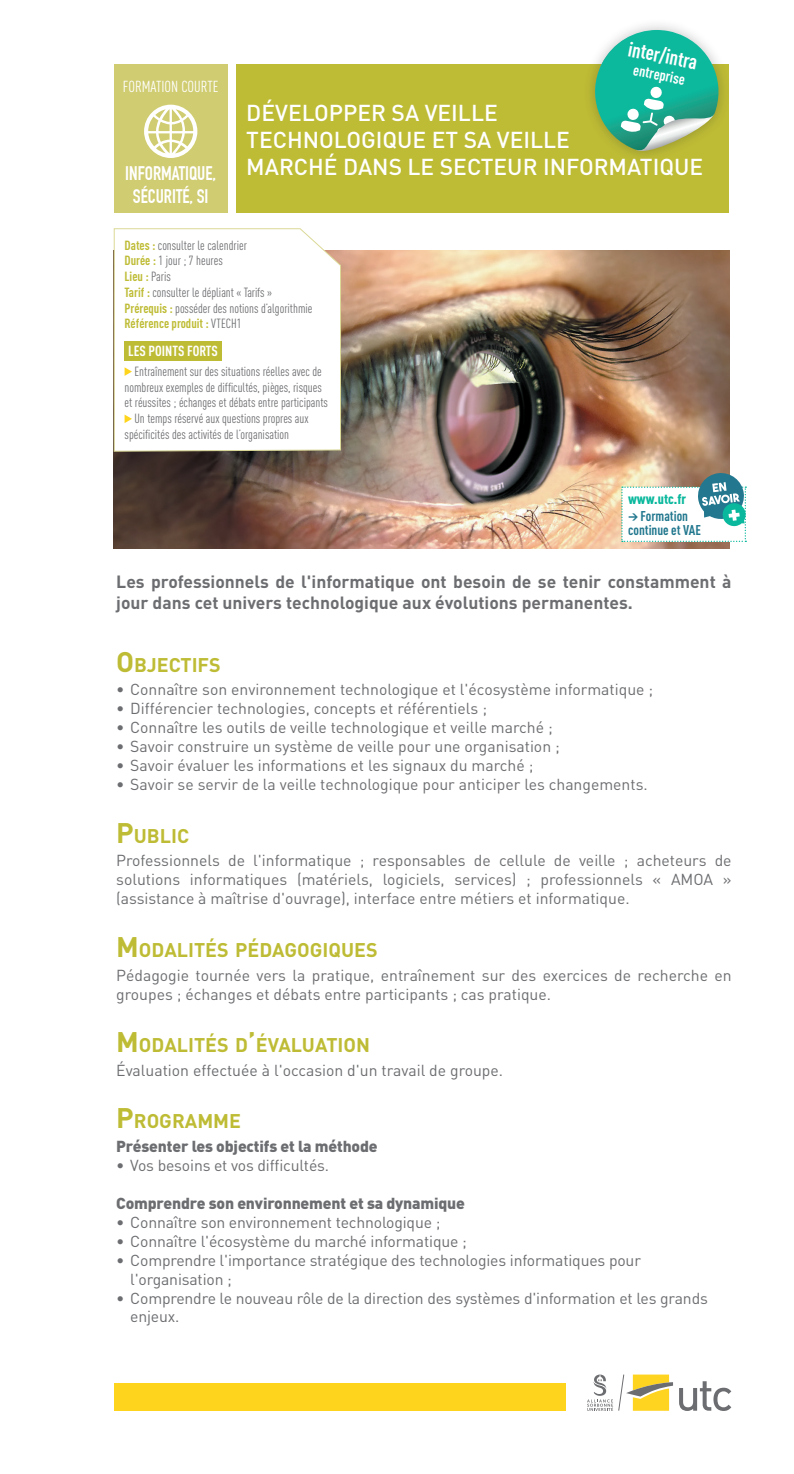
<style>
.page{position:relative;width:794px;height:1474px;background:#fff}
.page>*{position:absolute;margin:0;border:0;box-sizing:border-box;transform-origin:0 0}
.t1{font:500 22.75px/27.3px "DIN";color:#fff}
.t2{font:20.65px "DIN Cond Bold Alternate";color:#fff}
.t3{font:700 19.6px "DIN";color:#bebc35}
.t4{font:700 19.25px "DIN Condensed";color:#fff}
.t5{font:700 17.5px/21px "DIN";color:#6c6d70}
.t6{font:15.75px/18.9px "DIN";color:#6c6d70}
.t7{font:900 15.75px "DIN";letter-spacing:-.01em;color:#6c6d70}
.t8{font:15.75px "DIN Cond";color:#fff}
.t9{font:15.05px "DIN Cond Bold Alternate";color:#fff}
.t10{font:14.35px "DIN Cond Bold Alternate";color:#fff}
.liste_avec_puce{font:14px/14px "DIN Cond Bold Alternate";color:#21778e}
.liste_avec_puce-2{font:900 14px "DIN Cond";color:#09b89d}
.t11{font:13.12px/15.8px "DIN Cond";color:#6c6d70;text-align:center}
.t12{font:13.12px "DIN Cond Bold Alternate";color:#bebc35}
.s1{font-family:"DIN Cond Bold Alternate";color:#bebc35}
.s2{font-family:"DIN Cond";color:#6c6d70}
.s3{font-size:28px}
</style>
<div class="page">
<div style="left:114px;top:1383px;width:452px;height:27px;background:#fed41d"></div>
<svg style="left:679px;top:1381px;width:52px;height:29px"></svg>
<svg style="left:587px;top:1374px;width:86px;height:36px"></svg>
<img style="left:114px;top:251px;width:615px;height:297px">
<svg style="left:113px;top:228px;width:228px;height:224px"></svg>
<div style="left:236px;top:64px;width:493px;height:149px;background:#bebc35"></div>
<div style="left:114px;top:64px;width:114px;height:149px;background:#d0cc71"></div>
<div style="left:582px;top:18px;width:148px;height:145px;background:#231f20;opacity:.26"></div>
<svg style="left:586px;top:23px;width:139px;height:131px"></svg>
<svg style="left:144px;top:105px;width:53px;height:53px"></svg>
<svg style="left:621px;top:473px;width:125px;height:69px"></svg>
<p class="t8" style="left:123px;top:77px;width:97px">FORMATION COURTE</p>
<p class="t4" style="left:125px;top:162px;width:92px">INFORMATIQUE,</p>
<p class="t4" style="left:133px;top:185px;width:77px">SÉCURITÉ, SI</p>
<p class="t1" style="left:246px;top:98px;width:325px">DÉVELOPPER SA VEILLE<br>TECHNOLOGIQUE ET SA VEILLE</p>
<p class="t2" style="left:631px;top:36px;width:72px;rotate:11deg">inter/intra</p>
<p class="t9" style="left:635px;top:61px;width:54px;rotate:11deg">entreprise</p>
<p class="t1" style="left:246px;top:152px;width:458px">MARCHÉ DANS LE SECTEUR INFORMATIQUE</p>
<p class="t11" style="left:125px;top:237px;width:124px"><span class="s1">Dates :</span> consulter le calendrier</p>
<p class="t11" style="left:125px;top:253px;width:100px"><span class="s1">Durée :</span> 1 jour ; 7 heures</p>
<p class="t12" style="left:125px;top:268px;width:48px">Lieu : <span class="s2">Paris</span></p>
<p class="t11" style="left:125px;top:284px;width:149px"><span class="s1">Tarif :</span> consulter le dépliant « Tarifs »</p>
<p class="t11" style="left:125px;top:300px;width:189px"><span class="s1">Prérequis :</span> posséder des notions d’algorithmie</p>
<p class="t12" style="left:125px;top:316px;width:118px">Référence produit : <span class="s2">VTECH1</span></p>
<p class="t10" style="left:128px;top:342px;width:91px">LES POINTS FORTS</p>
<p class="t11" style="left:125px;top:363px;width:205px">Entraînement sur des situations réelles avec de nombreux exemples de difficultés, pièges, risques et réussites ; échanges et débats entre participants</p>
<p class="t11" style="left:125px;top:410px;width:185px;text-align:left;text-indent:10px">Un temps réservé aux questions propres aux spécificités des activités de l’organisation</p>
<p class="liste_avec_puce-2" style="left:628px;top:490px;width:59px">www.utc.fr</p>
<p class="liste_avec_puce" style="left:628px;top:509px;width:74px">&gt; Formation continue et VAE</p>
<p class="t5" style="left:116px;top:570px;width:617px">Les professionnels de l'informatique ont besoin de se tenir constamment à jour dans cet univers technologique aux évolutions permanentes.</p>
<p class="t3" style="left:116px;top:651px;width:106px"><span class="s3">O</span> BJECTIFS</p>
<p class="t6" style="left:116px;top:680px;width:538px">• Connaître son environnement technologique et l'écosystème informatique ;</p>
<p class="t6" style="left:116px;top:699px;width:372px">• Différencier technologies, concepts et référentiels ;</p>
<p class="t6" style="left:116px;top:717px;width:438px">• Connaître les outils de veille technologique et veille marché ;</p>
<p class="t6" style="left:116px;top:736px;width:445px">• Savoir construire un système de veille pour une organisation ;</p>
<p class="t6" style="left:116px;top:755px;width:418px">• Savoir évaluer les informations et les signaux du marché ;</p>
<p class="t6" style="left:116px;top:774px;width:533px">• Savoir se servir de la veille technologique pour anticiper les changements.</p>
<p class="t3" style="left:116px;top:822px;width:74px"><span class="s3">P</span>UBLIC</p>
<p class="t6" style="left:116px;top:851px;width:617px;text-align:justify">Professionnels de l'informatique ; responsables de cellule de veille ; acheteurs de solutions informatiques (matériels, logiciels, services) ; professionnels « AMOA » (assistance à maîtrise d'ouvrage), interface entre métiers et informatique.</p>
<p class="t3" style="left:116px;top:936px;width:263px"><span class="s3">M</span> ODALITÉS PÉDAGOGIQUES</p>
<p class="t6" style="left:116px;top:965px;width:617px">Pédagogie tournée vers la pratique, entraînement sur des exercices de recherche en groupes ; échanges et débats entre participants ; cas pratique.</p>
<p class="t3" style="left:116px;top:1032px;width:255px"><span class="s3">M</span> ODALITÉS D<span class="s3">’</span>ÉVALUATION</p>
<p class="t6" style="left:116px;top:1060px;width:388px">Évaluation effectuée à l'occasion d'un travail de groupe.</p>
<p class="t3" style="left:116px;top:1108px;width:126px"><span class="s3">P</span>ROGRAMME</p>
<p class="t7" style="left:116px;top:1136px;width:263px">Présenter les objectifs et la méthode</p>
<p class="t6" style="left:116px;top:1155px;width:214px">• Vos besoins et vos difficultés.</p>
<p class="t7" style="left:116px;top:1192px;width:350px">Comprendre son environnement et sa dynamique</p>
<p class="t6" style="left:116px;top:1212px;width:326px">• Connaître son environnement technologique ;</p>
<p class="t6" style="left:116px;top:1231px;width:352px">• Connaître l'écosystème du marché informatique ;</p>
<p class="t6" style="left:130px;top:1250px;width:512px;text-indent:-14px">• Comprendre l'importance stratégique des technologies informatiques pour l'organisation ;</p>
<p class="t6" style="left:130px;top:1288px;width:579px;text-indent:-14px">• Comprendre le nouveau rôle de la direction des systèmes d'information et les grands enjeux.</p>
</div>
